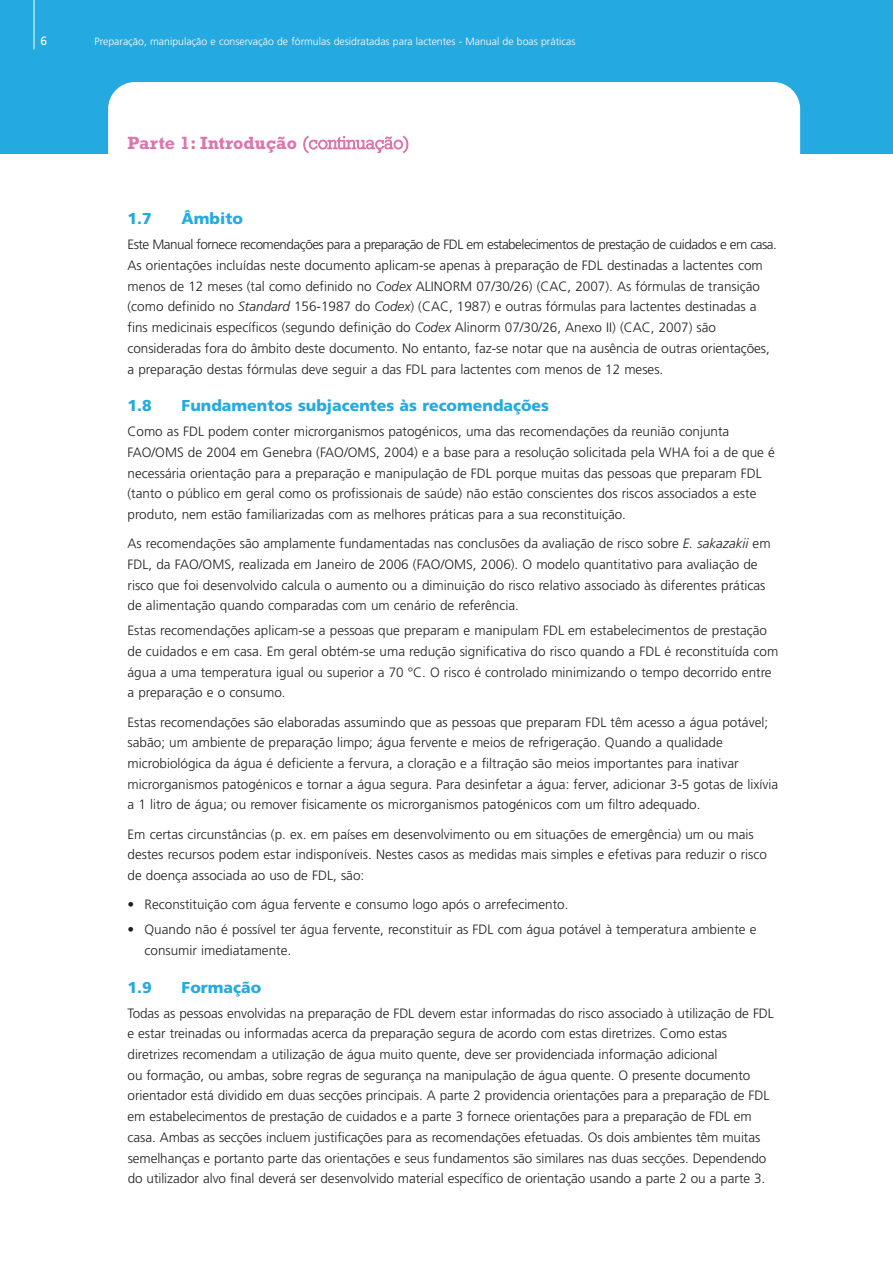
<style>
.page{position:relative;width:893px;height:1263px;background:#fff}
.page>*{position:absolute;margin:0;border:0;box-sizing:border-box;transform-origin:0 0}
.t1{font:700 18px "Rockwell";color:#dd74ae}
.t2{font:900 15.75px "Frutiger";color:#24aae1}
.t3{font:300 13.5px/20.7px "Frutiger";color:#231f20}
.t4{font:12px "Frutiger";color:#fff}
.t5{font:300 10.5px "Frutiger";color:#fff}
.s1{font-weight:300}
.s2{font-style:italic}
</style>
<div class="page">
<div style="left:0;top:0;width:893px;height:154px;background:#24aae1"></div>
<hr style="left:34px;top:0;width:1px;height:49px;background:#fff">
<div style="left:108px;top:82px;width:692px;height:107px;background:#fff;border-radius:27px"></div>
<p class="t4" style="left:41px;top:36px;width:8px">6</p>
<p class="t5" style="left:95px;top:37px;width:482px">Preparação, manipulação e conservação de fórmulas desidratadas para lactentes - Manual de boas práticas</p>
<h1 class="t1" style="left:128px;top:137px;width:283px">Parte 1: Introdução <span class="s1">(continuação)</span></h1>
<p class="t2" style="left:128px;top:213px;width:26px">1.7</p>
<p class="t2" style="left:182px;top:213px;width:63px">Âmbito</p>
<p class="t3" style="left:128px;top:235px;width:651px">Este Manual fornece recomendações para a preparação de FDL em estabelecimentos de prestação de cuidados e em casa.<br>As orientações incluídas neste documento aplicam-se apenas à preparação de FDL destinadas a lactentes com menos de 12 meses (tal como definido no <span class="s2">Codex</span> ALINORM 07/30/26) (CAC, 2007). As fórmulas de transição (como definido no <span class="s2">Standard</span> 156-1987 do <span class="s2">Codex</span>) (CAC, 1987) e outras fórmulas para lactentes destinadas a fins medicinais específicos (segundo definição do <span class="s2">Codex</span> Alinorm 07/30/26, Anexo II) (CAC, 2007) são consideradas fora do âmbito deste documento. No entanto, faz-se notar que na ausência de outras orientações, a preparação destas fórmulas deve seguir a das FDL para lactentes com menos de 12 meses.</p>
<p class="t2" style="left:128px;top:399px;width:26px">1.8</p>
<p class="t2" style="left:182px;top:399px;width:369px">Fundamentos subjacentes às recomendações</p>
<p class="t3" style="left:128px;top:422px;width:649px">Como as FDL podem conter microrganismos patogénicos, uma das recomendações da reunião conjunta FAO/OMS de 2004 em Genebra (FAO/OMS, 2004) e a base para a resolução solicitada pela WHA foi a de que é necessária orientação para a preparação e manipulação de FDL porque muitas das pessoas que preparam FDL (tanto o público em geral como os profissionais de saúde) não estão conscientes dos riscos associados a este produto, nem estão familiarizadas com as melhores práticas para a sua reconstituição.</p>
<p class="t3" style="left:128px;top:534px;width:644px">As recomendações são amplamente fundamentadas nas conclusões da avaliação de risco sobre <span class="s2">E. sakazakii</span> em FDL, da FAO/OMS, realizada em Janeiro de 2006 (FAO/OMS, 2006). O modelo quantitativo para avaliação de risco que foi desenvolvido calcula o aumento ou a diminuição do risco relativo associado às diferentes práticas de alimentação quando comparadas com um cenário de referência.</p>
<p class="t3" style="left:128px;top:621px;width:652px">Estas recomendações aplicam-se a pessoas que preparam e manipulam FDL em estabelecimentos de prestação de cuidados e em casa. Em geral obtém-se uma redução significativa do risco quando a FDL é reconstituída com água a uma temperatura igual ou superior a 70 °C. O risco é controlado minimizando o tempo decorrido entre a preparação e o consumo.</p>
<p class="t3" style="left:128px;top:713px;width:652px">Estas recomendações são elaboradas assumindo que as pessoas que preparam FDL têm acesso a água potável; sabão; um ambiente de preparação limpo; água fervente e meios de refrigeração. Quando a qualidade microbiológica da água é deficiente a fervura, a cloração e a filtração são meios importantes para inativar microrganismos patogénicos e tornar a água segura. Para desinfetar a água: ferver, adicionar 3-5 gotas de lixívia a 1 litro de água; ou remover fisicamente os microrganismos patogénicos com um filtro adequado.</p>
<p class="t3" style="left:128px;top:825px;width:641px">Em certas circunstâncias (p. ex. em países em desenvolvimento ou em situações de emergência) um ou mais destes recursos podem estar indisponíveis. Nestes casos as medidas mais simples e efetivas para reduzir o risco de doença associada ao uso de FDL, são:</p>
<p class="t3" style="left:128px;top:895px;width:442px">• Reconstituição com água fervente e consumo logo após o arrefecimento.</p>
<p class="t3" style="left:145px;top:920px;width:613px;text-indent:-17px">• Quando não é possível ter água fervente, reconstituir as FDL com água potável à temperatura ambiente e consumir imediatamente.</p>
<p class="t2" style="left:128px;top:981px;width:26px">1.9</p>
<p class="t2" style="left:182px;top:981px;width:81px">Formação</p>
<p class="t3" style="left:128px;top:1004px;width:648px">Todas as pessoas envolvidas na preparação de FDL devem estar informadas do risco associado à utilização de FDL e estar treinadas ou informadas acerca da preparação segura de acordo com estas diretrizes. Como estas diretrizes recomendam a utilização de água muito quente, deve ser providenciada informação adicional<br>ou formação, ou ambas, sobre regras de segurança na manipulação de água quente. O presente documento orientador está dividido em duas secções principais. A parte 2 providencia orientações para a preparação de FDL em estabelecimentos de prestação de cuidados e a parte 3 fornece orientações para a preparação de FDL em casa. Ambas as secções incluem justificações para as recomendações efetuadas. Os dois ambientes têm muitas semelhanças e portanto parte das orientações e seus fundamentos são similares nas duas secções. Dependendo do utilizador alvo final deverá ser desenvolvido material específico de orientação usando a parte 2 ou a parte 3.</p>
</div>
